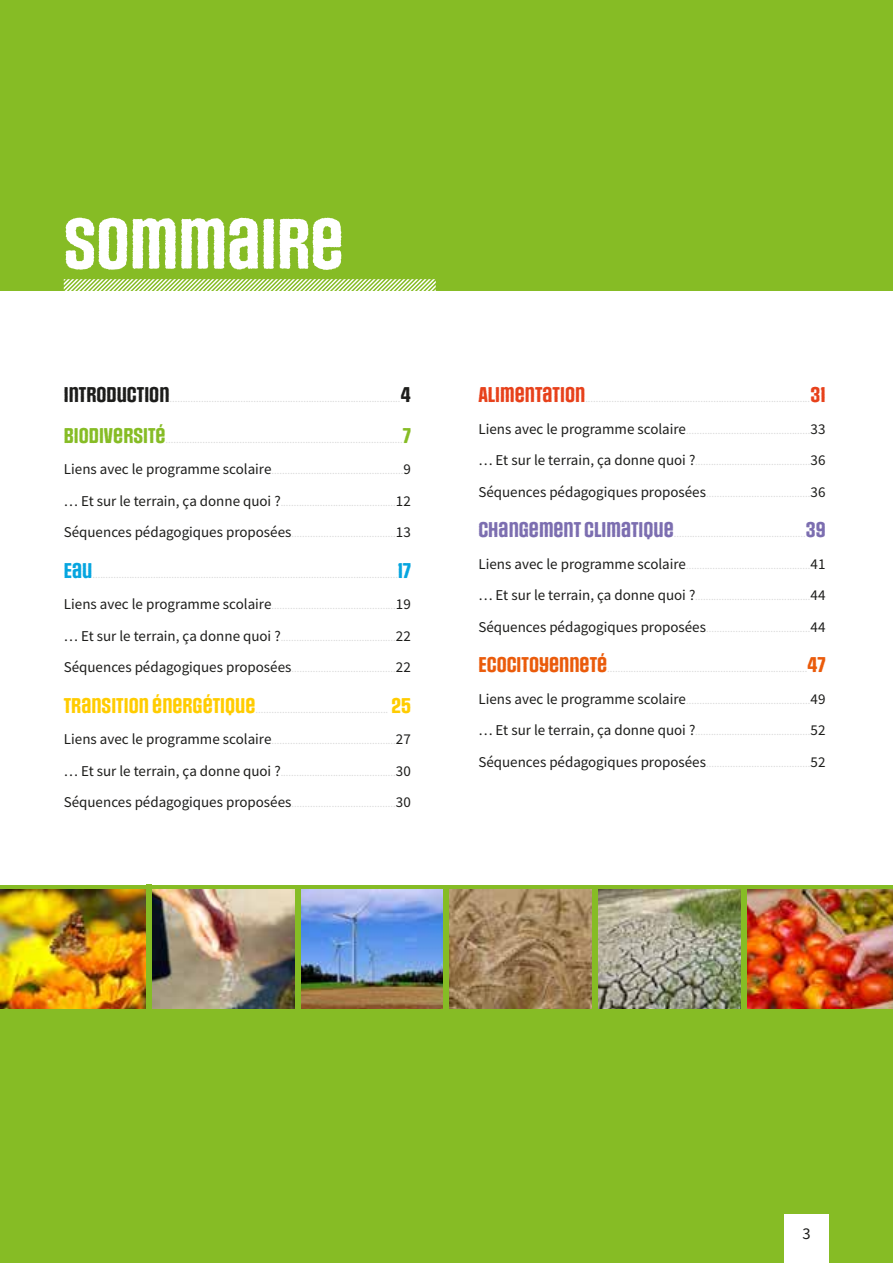
<style>
.page{position:relative;width:893px;height:1263px;background:#86bc25}
.page>*{position:absolute;margin:0;border:0;box-sizing:border-box;transform-origin:0 0}
.t1{font:60px "Social Gothic Rough";color:#fff}
.t2{font:16.5px "Source Sans Pro";color:#1d1d1b}
.t3{font:10.5px "Source Sans Pro";color:#dadada}
.s1{font-family:"Social Gothic Rough";font-size:18px;color:#1d1d1b}
.s2{font-family:"Social Gothic Rough";font-size:18px;color:#86bc25}
.s3{font-size:15px;color:#1d1d1b}
.s4{font-family:"Social Gothic Rough";font-size:18px;color:#06a5df}
.s5{font-family:"Social Gothic Rough";font-size:18px;color:#fc0}
.s6{font-family:"Social Gothic Rough";font-size:18px;color:#e7411b}
.s7{font-family:"Social Gothic Rough";font-size:18px;color:#7c6eb0}
.s8{font-family:"Social Gothic Rough";font-size:18px;color:#ea5b0b}
</style>
<div class="page">
<div style="left:784px;top:1214px;width:45px;height:49px;background:#fff"></div>
<div style="left:0;top:291px;width:893px;height:610px;background:#fff"></div>
<div style="left:0;top:884px;width:893px;height:138px;background:#86bc25"></div>
<svg style="left:64px;top:279px;width:372px;height:12px"></svg>
<img style="left:0;top:889px;width:893px;height:120px">
<div style="left:146px;top:884px;width:6px;height:132px;background:#86bc25"></div>
<div style="left:295px;top:888px;width:6px;height:131px;background:#86bc25"></div>
<div style="left:444px;top:887px;width:5px;height:131px;background:#86bc25"></div>
<div style="left:592px;top:887px;width:6px;height:131px;background:#86bc25"></div>
<div style="left:741px;top:887px;width:6px;height:131px;background:#86bc25"></div>
<h1 class="t1" style="left:64px;top:204px;width:281px">SOMMAIRE</h1>
<p class="t3" style="left:64px;top:392px;width:349px"><span class="s1">INTRODUCTION</span>........................................................................................<span class="s1">4</span></p>
<p class="t3" style="left:64px;top:432px;width:349px"><span class="s2">BIODIVERSITÉ</span>..........................................................................................<span class="s2">7</span></p>
<p class="t3" style="left:64px;top:464px;width:349px"><span class="s3">Liens avec le programme scolaire</span>..................................................<span class="s3">9</span></p>
<p class="t3" style="left:64px;top:495px;width:349px"><span class="s3">… Et sur le terrain, ça donne quoi ?</span>............................................<span class="s3">12</span></p>
<p class="t3" style="left:64px;top:527px;width:349px"><span class="s3">Séquences pédagogiques proposées</span>.......................................<span class="s3">13</span></p>
<p class="t3" style="left:64px;top:567px;width:349px"><span class="s4">EAU</span>....................................................................................................................<span class="s4">17</span></p>
<p class="t3" style="left:64px;top:599px;width:349px"><span class="s3">Liens avec le programme scolaire</span>...............................................<span class="s3">19</span></p>
<p class="t3" style="left:64px;top:630px;width:349px"><span class="s3">… Et sur le terrain, ça donne quoi ?</span>............................................<span class="s3">22</span></p>
<p class="t3" style="left:64px;top:662px;width:349px"><span class="s3">Séquences pédagogiques proposées</span>.......................................<span class="s3">22</span></p>
<p class="t3" style="left:64px;top:702px;width:349px"><span class="s5">TRANSITION ÉNERGÉTIQUE</span>.................................................. <span class="s5">25</span></p>
<p class="t3" style="left:64px;top:734px;width:349px"><span class="s3">Liens avec le programme scolaire</span>...............................................<span class="s3">27</span></p>
<p class="t3" style="left:64px;top:765px;width:349px"><span class="s3">… Et sur le terrain, ça donne quoi ?</span>............................................<span class="s3">30</span></p>
<p class="t3" style="left:64px;top:797px;width:349px"><span class="s3">Séquences pédagogiques proposées</span>.......................................<span class="s3">30</span></p>
<p class="t3" style="left:478px;top:392px;width:349px"><span class="s6">ALIMENTATION</span>......................................................................................<span class="s6">31</span></p>
<p class="t3" style="left:478px;top:423px;width:349px"><span class="s3">Liens avec le programme scolaire</span>...............................................<span class="s3">33</span></p>
<p class="t3" style="left:478px;top:455px;width:349px"><span class="s3">… Et sur le terrain, ça donne quoi ?</span>............................................<span class="s3">36</span></p>
<p class="t3" style="left:478px;top:486px;width:349px"><span class="s3">Séquences pédagogiques proposées</span>.......................................<span class="s3">36</span></p>
<p class="t3" style="left:478px;top:527px;width:349px"><span class="s7">CHANGEMENT CLIMATIQUE</span>..................................................<span class="s7">39</span></p>
<p class="t3" style="left:478px;top:558px;width:349px"><span class="s3">Liens avec le programme scolaire</span>...............................................<span class="s3">41</span></p>
<p class="t3" style="left:478px;top:590px;width:349px"><span class="s3">… Et sur le terrain, ça donne quoi ?</span>............................................<span class="s3">44</span></p>
<p class="t3" style="left:478px;top:621px;width:349px"><span class="s3">Séquences pédagogiques proposées</span>.......................................<span class="s3">44</span></p>
<p class="t3" style="left:478px;top:662px;width:349px"><span class="s8">ECOCITOYENNETÉ</span>............................................................................<span class="s8">47</span></p>
<p class="t3" style="left:478px;top:693px;width:349px"><span class="s3">Liens avec le programme scolaire</span>...............................................<span class="s3">49</span></p>
<p class="t3" style="left:478px;top:725px;width:349px"><span class="s3">… Et sur le terrain, ça donne quoi ?</span>............................................<span class="s3">52</span></p>
<p class="t3" style="left:478px;top:756px;width:349px"><span class="s3">Séquences pédagogiques proposées</span>.......................................<span class="s3">52</span></p>
<h2 class="t2" style="left:802px;top:1223px;width:10px">3</h2>
</div>
